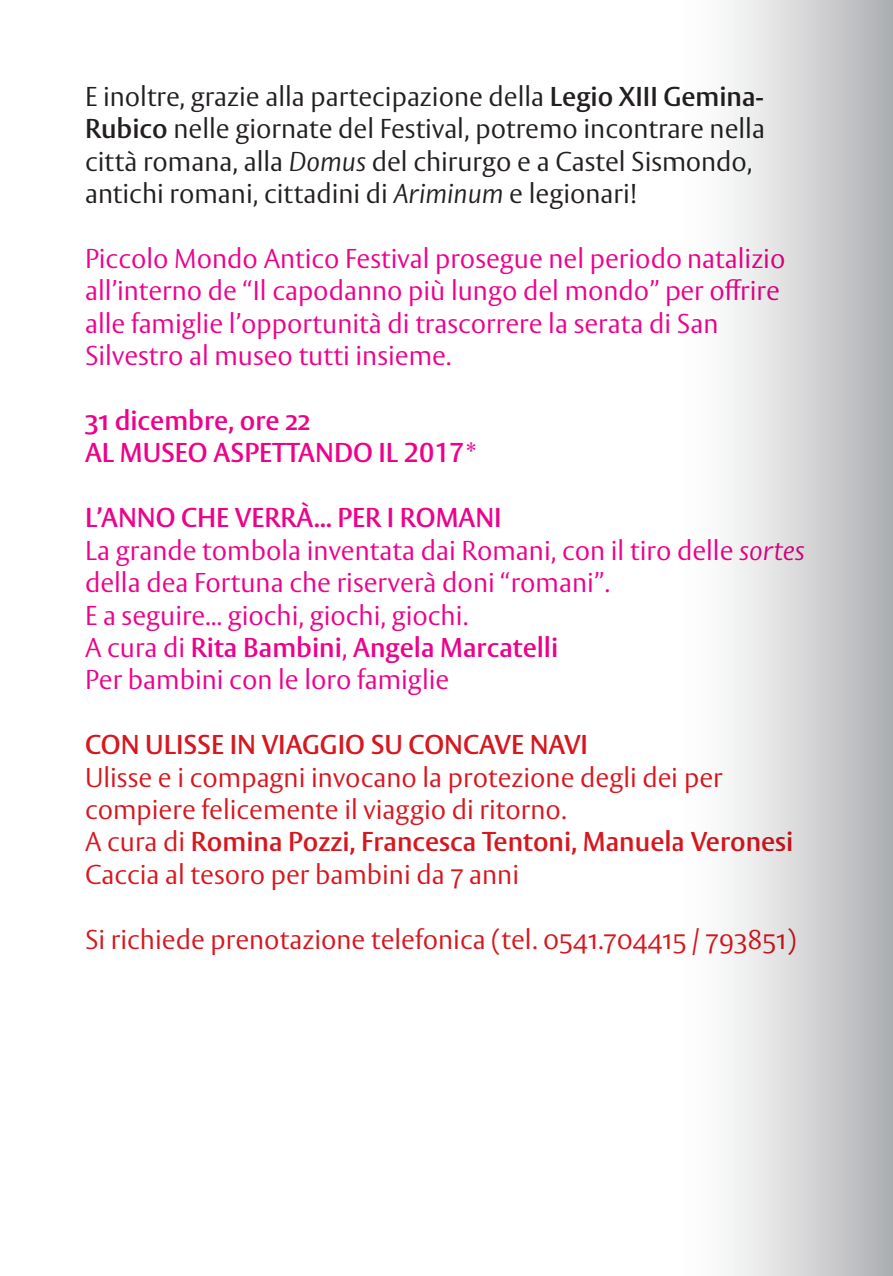
<style>
.page{position:relative;width:893px;height:1276px;background:#fff}
.page>*{position:absolute;margin:0;border:0;box-sizing:border-box;transform-origin:0 0}
.t1{font:300 27px/32.4px "Vesta Pro";color:#ed028c}
.t2{font:300 27px/32.4px "Vesta Pro";color:#231f20}
.t3{font:300 27px/32.4px "Vesta Pro";color:#d7171f}
.t4{font:600 27px "Vesta Pro";color:#ed028c}
.t5{font:600 27px "Vesta Pro";color:#d7171f}
.s1{font-weight:600}
.s2{font-style:italic}
.s3{font-weight:300}
</style>
<div class="page">
<div style="left:673px;top:0;width:220px;height:1276px;background:linear-gradient(to right,#fff,#b1b3b6)"></div>
<p class="t2" style="left:85px;top:80px;width:681px">E inoltre, grazie alla partecipazione della <span class="s1">Legio XIII Gemina-Rubico</span> nelle giornate del Festival, potremo incontrare nella città romana, alla <span class="s2">Domus</span> del chirurgo e a Castel Sismondo, antichi romani, cittadini di <span class="s2">Ariminum</span> e legionari!</p>
<p class="t1" style="left:85px;top:242px;width:702px">Piccolo Mondo Antico Festival prosegue nel periodo natalizio all’interno de “Il capodanno più lungo del mondo” per offrire alle famiglie l’opportunità di trascorrere la serata di San Silvestro al museo tutti insieme.</p>
<p class="t4" style="left:85px;top:404px;width:227px">31 dicembre, ore 22</p>
<p class="t4" style="left:85px;top:436px;width:392px">AL MUSEO ASPETTANDO IL 2017<span class="s3">*</span></p>
<p class="t4" style="left:85px;top:501px;width:418px">L’ANNO CHE VERRÀ... PER I ROMANI</p>
<p class="t1" style="left:85px;top:533px;width:721px">La grande tombola inventata dai Romani, con il tiro delle <span class="s2">sortes </span>della dea Fortuna che riserverà doni “romani”.</p>
<p class="t1" style="left:85px;top:598px;width:385px">E a seguire... giochi, giochi, giochi.</p>
<p class="t4" style="left:85px;top:631px;width:475px"><span class="s3">A cura di</span> Rita Bambini<span class="s3">,</span> Angela Marcatelli</p>
<p class="t1" style="left:85px;top:663px;width:366px">Per bambini con le loro famiglie</p>
<p class="t5" style="left:85px;top:728px;width:505px">CON ULISSE IN VIAGGIO SU CONCAVE NAVI</p>
<p class="t3" style="left:85px;top:760px;width:639px">Ulisse e i compagni invocano la protezione degli dei per compiere felicemente il viaggio di ritorno.</p>
<p class="t5" style="left:85px;top:825px;width:710px"><span class="s3">A cura di</span> Romina Pozzi, Francesca Tentoni, Manuela Veronesi</p>
<p class="t3" style="left:85px;top:857px;width:435px">Caccia al tesoro per bambini da 7 anni</p>
<p class="t3" style="left:85px;top:922px;width:713px">Si richiede prenotazione telefonica (tel. 0541.704415 / 793851)</p>
</div>
